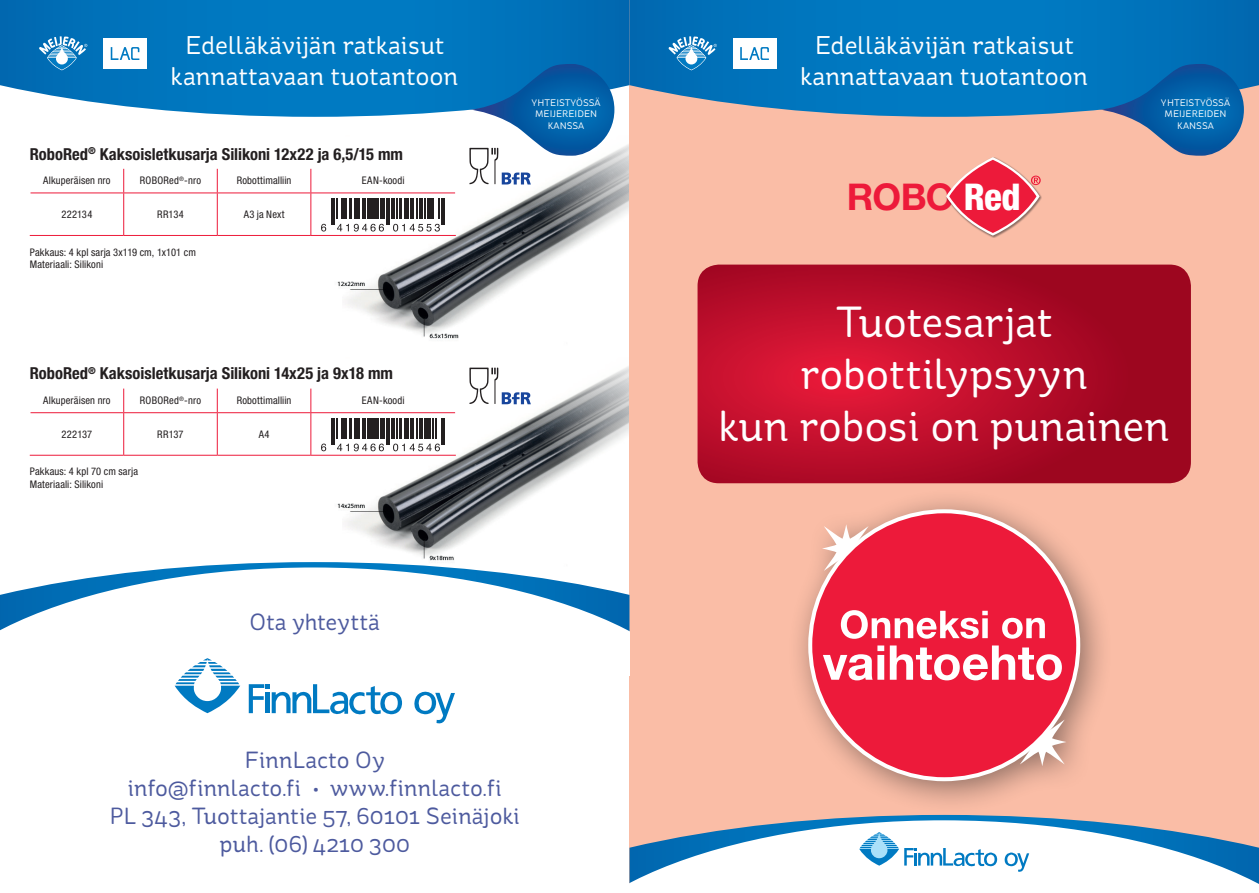
<style>
.page{position:relative;width:1259px;height:893px;background:#fff}
.page>*{position:absolute;margin:0;border:0;box-sizing:border-box;transform-origin:0 0}
.t1{font:43.5px/52.2px "St Ryde";letter-spacing:-.01em;color:#fff;text-align:center}
.t2{font:700 36.9px "Helvetica Neue LT Std";color:#ed1a3a}
.t3{font:25.65px/30.8px "St Ryde";letter-spacing:-.005em;color:#fff;text-align:center}
.t4{font:23.4px/28px "St Ryde";color:#4d5a9e;text-align:center}
.t5{font:700 condensed 16.5px "Helvetica Neue LT Std";color:#231f20}
.t6{font:condensed 10.5px/12.6px "Helvetica Neue LT Std";letter-spacing:.015em;color:#231f20}
.t7{font:9.6px/11.4px "St Ryde";color:#fff;text-align:center}
.s1{font-weight:800;font-stretch:condensed;color:#fff}
</style>
<div class="page">
<img style="left:313px;top:144px;width:316px;height:195px">
<img style="left:313px;top:366px;width:316px;height:195px">
<div style="left:629px;top:0;width:630px;height:893px;background:#fabda6"></div>
<svg style="left:815px;top:815px;width:258px;height:5px"></svg>
<svg style="left:629px;top:820px;width:630px;height:73px;background:#ccdbe7"></svg>
<svg style="left:1003px;top:852px;width:26px;height:20px"></svg>
<svg style="left:859px;top:832px;width:138px;height:35px;background:#c1e0f1"></svg>
<svg style="left:629px;top:0;width:630px;height:117px;background:#1079bb"></svg>
<svg style="left:1099px;top:64px;width:145px;height:92px"></svg>
<svg style="left:668px;top:36px;width:49px;height:34px;background:#4a99cc"></svg>
<div style="left:733px;top:38px;width:43px;height:31px;background:#fff"></div>
<svg style="left:740px;top:47px;width:29px;height:13px"></svg>
<svg style="left:946px;top:157px;width:93px;height:79px"></svg>
<svg style="left:949px;top:160px;width:87px;height:73px;background:#ed445a"></svg>
<svg style="left:1031px;top:176px;width:9px;height:9px"></svg>
<div style="left:786px;top:488px;width:328px;height:327px;background:#231f20;opacity:.5"></div>
<svg style="left:822px;top:524px;width:48px;height:49px"></svg>
<svg style="left:1018px;top:718px;width:48px;height:48px"></svg>
<div style="left:810px;top:511px;width:268px;height:268px;background:#ed1a3a;border-radius:50%"></div>
<svg style="left:823px;top:645px;width:239px;height:35px"></svg>
<svg style="left:841px;top:610px;width:204px;height:29px"></svg>
<svg style="left:697px;top:265px;width:494px;height:218px;background:#b8122d"></svg>
<svg style="left:188px;top:562px;width:253px;height:5px"></svg>
<svg style="left:0;top:567px;width:629px;height:64px"></svg>
<svg style="left:175px;top:658px;width:65px;height:55px"></svg>
<svg style="left:414px;top:691px;width:41px;height:33px"></svg>
<svg style="left:249px;top:684px;width:153px;height:31px"></svg>
<svg style="left:0;top:0;width:629px;height:117px;background:#107dc1"></svg>
<svg style="left:39px;top:36px;width:48px;height:34px;background:#4b9acc"></svg>
<div style="left:103px;top:38px;width:44px;height:31px;background:#fff"></div>
<svg style="left:111px;top:47px;width:28px;height:13px"></svg>
<hr style="left:124px;top:193px;width:93px;height:1px;background:#ed1a3a">
<hr style="left:124px;top:235px;width:93px;height:1px;background:#ed1a3a">
<svg style="left:217px;top:169px;width:1px;height:24px"></svg>
<svg style="left:310px;top:169px;width:1px;height:24px"></svg>
<hr style="left:217px;top:193px;width:94px;height:1px;background:#ed1a3a">
<hr style="left:217px;top:193px;width:1px;height:42px;background:#ed1a3a">
<hr style="left:311px;top:193px;width:144px;height:1px;background:#ed1a3a">
<hr style="left:310px;top:193px;width:1px;height:42px;background:#ed1a3a">
<hr style="left:217px;top:235px;width:94px;height:1px;background:#ed1a3a">
<hr style="left:311px;top:235px;width:145px;height:1px;background:#ed1a3a">
<svg style="left:123px;top:169px;width:1px;height:24px"></svg>
<hr style="left:31px;top:193px;width:93px;height:1px;background:#ed1a3a">
<hr style="left:123px;top:193px;width:1px;height:42px;background:#ed1a3a">
<hr style="left:30px;top:235px;width:94px;height:1px;background:#ed1a3a">
<svg style="left:321px;top:198px;width:123px;height:34px"></svg>
<svg style="left:321px;top:418px;width:123px;height:33px"></svg>
<hr style="left:124px;top:412px;width:93px;height:1px;background:#ed1a3a">
<hr style="left:124px;top:455px;width:93px;height:1px;background:#ed1a3a">
<svg style="left:217px;top:389px;width:1px;height:23px"></svg>
<svg style="left:310px;top:389px;width:1px;height:23px"></svg>
<hr style="left:217px;top:412px;width:94px;height:1px;background:#ed1a3a">
<hr style="left:217px;top:413px;width:1px;height:42px;background:#ed1a3a">
<hr style="left:311px;top:412px;width:144px;height:1px;background:#ed1a3a">
<hr style="left:310px;top:413px;width:1px;height:42px;background:#ed1a3a">
<hr style="left:217px;top:455px;width:94px;height:1px;background:#ed1a3a">
<hr style="left:311px;top:455px;width:145px;height:1px;background:#ed1a3a">
<svg style="left:123px;top:389px;width:1px;height:23px"></svg>
<hr style="left:31px;top:412px;width:93px;height:1px;background:#ed1a3a">
<hr style="left:123px;top:413px;width:1px;height:42px;background:#ed1a3a">
<hr style="left:30px;top:455px;width:94px;height:1px;background:#ed1a3a">
<svg style="left:469px;top:368px;width:62px;height:36px"></svg>
<svg style="left:469px;top:64px;width:145px;height:120px"></svg>
<h3 class="t3" style="left:171px;top:30px;width:289px">Edelläkävijän ratkaisut kannattavaan tuotantoon</h3>
<h3 class="t5" style="left:30px;top:144px;width:375px">RoboRed<sup>®</sup> Kaksoisletkusarja Silikoni 12x22 ja 6,5/15 mm</h3>
<p class="t6" style="left:43px;top:174px;width:69px">Alkuperäisen nro</p>
<p class="t6" style="left:140px;top:174px;width:63px">ROBORed<sup>®</sup>-nro</p>
<p class="t6" style="left:237px;top:174px;width:56px">Robottimalliin</p>
<p class="t6" style="left:362px;top:174px;width:44px">EAN-koodi</p>
<p class="t6" style="left:61px;top:208px;width:33px">222134</p>
<p class="t6" style="left:157px;top:208px;width:28px">RR134</p>
<p class="t6" style="left:244px;top:208px;width:42px">A3 ja Next</p>
<p class="t6" style="left:30px;top:246px;width:168px">Pakkaus: 4 kpl sarja 3x119 cm, 1x101 cm<br>Materiaali: Silikoni</p>
<h3 class="t5" style="left:30px;top:363px;width:365px">RoboRed<sup>®</sup> Kaksoisletkusarja Silikoni 14x25 ja 9x18 mm</h3>
<p class="t6" style="left:43px;top:394px;width:69px">Alkuperäisen nro</p>
<p class="t6" style="left:140px;top:394px;width:63px">ROBORed<sup>®</sup>-nro</p>
<p class="t6" style="left:237px;top:394px;width:56px">Robottimalliin</p>
<p class="t6" style="left:362px;top:394px;width:44px">EAN-koodi</p>
<p class="t6" style="left:61px;top:428px;width:32px">222137</p>
<p class="t6" style="left:157px;top:428px;width:28px">RR137</p>
<p class="t6" style="left:259px;top:428px;width:12px">A4</p>
<p class="t6" style="left:30px;top:465px;width:110px">Pakkaus: 4 kpl 70 cm sarja<br>Materiaali: Silikoni</p>
<p class="t7" style="left:531px;top:97px;width:71px">YHTEISTYÖSSÄ<br>MEIJEREIDEN<br>KANSSA</p>
<h3 class="t4" style="left:249px;top:608px;width:132px">Ota yhteyttä</h3>
<h3 class="t4" style="left:109px;top:746px;width:412px">FinnLacto Oy<br>info@finnlacto.fi • www.finnlacto.fi<br>PL 343, Tuottajantie 57, 60101 Seinäjoki puh. (06) 4210 300</h3>
<h3 class="t3" style="left:800px;top:30px;width:289px">Edelläkävijän ratkaisut kannattavaan tuotantoon</h3>
<h2 class="t2" style="left:846px;top:174px;width:175px">ROBO <span class="s1">Red</span></h2>
<p class="t7" style="left:1161px;top:97px;width:71px">YHTEISTYÖSSÄ<br>MEIJEREIDEN<br>KANSSA</p>
<h1 class="t1" style="left:719px;top:296px;width:452px">Tuotesarjat robottilypsyyn<br>kun robosi on punainen</h1>
</div>
